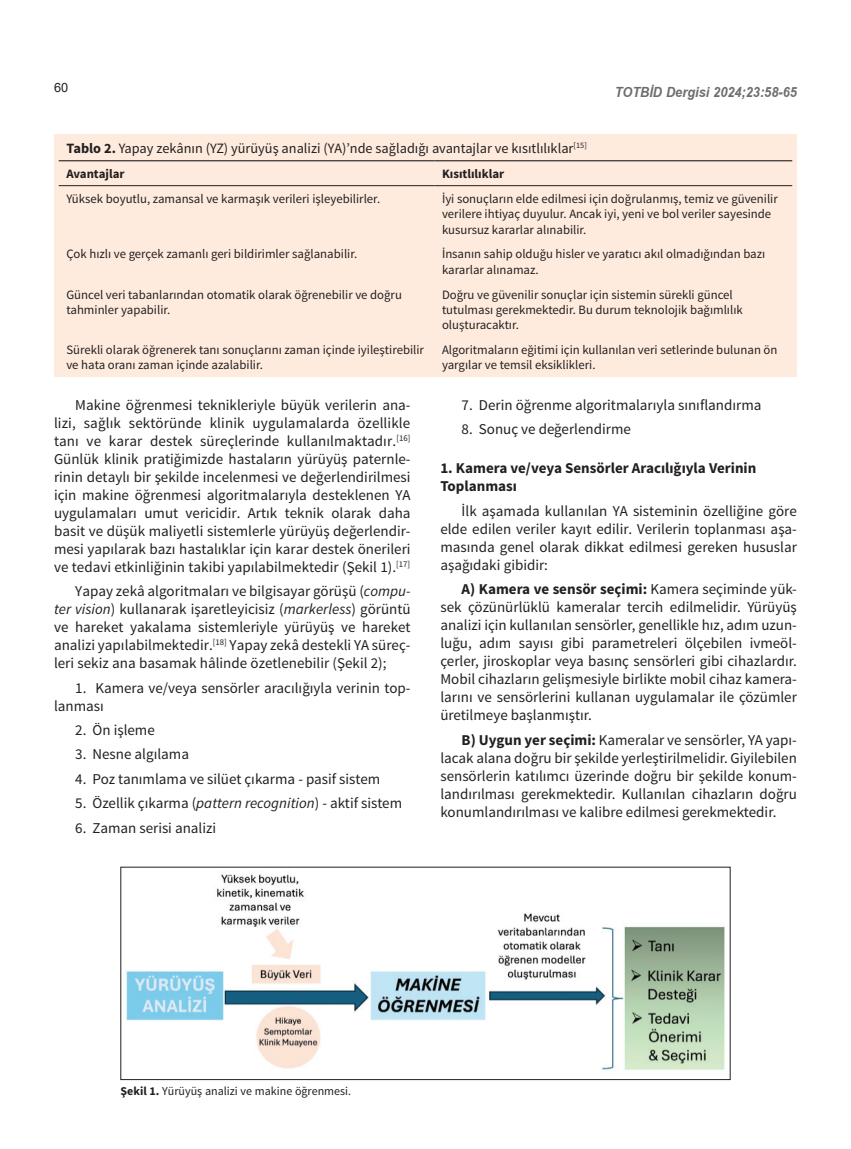
<style>
.page{position:relative;width:851px;height:1149px;background:#fff}
.page>*{position:absolute;margin:0;border:0;box-sizing:border-box;transform-origin:0 0}
.t1{font:15px/18px "Source Sans Pro";color:#231f20;text-align:justify}
.t2{font:700 15px/18px "Source Sans Pro";color:#231f20}
.t3{font:14.25px "Source Sans Pro";color:#231f20}
.t4{font:italic 700 14.1px "TR Arial";color:#6c6d70;scale:.91 1}
.t5{font:12.75px/15.3px "Source Sans Pro";color:#231f20}
.t6{font:700 12.75px "Source Sans Pro";color:#231f20}
.t7{font:12.75px "Arial";color:#231f20}
.t8{font:12px "Source Sans Pro";color:#231f20}
.s1{font-weight:700}
.s2{font-style:italic}
</style>
<div class="page">
<div style="left:59px;top:135px;width:733px;height:242px;background:#feebdd"></div>
<hr style="left:59px;top:160px;width:375px;height:1px;background:#231f20">
<hr style="left:434px;top:160px;width:358px;height:1px;background:#231f20">
<hr style="left:59px;top:185px;width:375px;height:1px;background:#231f20">
<hr style="left:434px;top:185px;width:358px;height:1px;background:#231f20">
<img style="left:126px;top:874px;width:599px;height:197px">
<p class="t7" style="left:54px;top:79px;width:16px">60</p>
<p class="t4" style="left:614px;top:82px;width:202px">TOTBİD Dergisi 2024;23:58-65</p>
<p class="t3" style="left:66px;top:139px;width:522px"><span class="s1">Tablo 2.</span> Yapay zekânın (YZ) yürüyüş analizi (YA)’nde sağladığı avantajlar ve kısıtlılıklar<sup>[15]</sup></p>
<p class="t6" style="left:66px;top:165px;width:60px">Avantajlar</p>
<p class="t6" style="left:442px;top:165px;width:64px">Kısıtlılıklar</p>
<p class="t5" style="left:66px;top:191px;width:315px">Yüksek boyutlu, zamansal ve karmaşık verileri işleyebilirler.</p>
<p class="t5" style="left:442px;top:191px;width:337px">İyi sonuçların elde edilmesi için doğrulanmış, temiz ve güvenilir verilere ihtiyaç duyulur. Ancak iyi, yeni ve bol veriler sayesinde kusursuz kararlar alınabilir.</p>
<p class="t5" style="left:66px;top:247px;width:292px">Çok hızlı ve gerçek zamanlı geri bildirimler sağlanabilir.</p>
<p class="t5" style="left:442px;top:247px;width:325px">İnsanın sahip olduğu hisler ve yaratıcı akıl olmadığından bazı kararlar alınamaz.</p>
<p class="t5" style="left:66px;top:287px;width:337px">Güncel veri tabanlarından otomatik olarak öğrenebilir ve doğru tahminler yapabilir.</p>
<p class="t5" style="left:442px;top:287px;width:302px">Doğru ve güvenilir sonuçlar için sistemin sürekli güncel tutulması gerekmektedir. Bu durum teknolojik bağımlılık oluşturacaktır.</p>
<p class="t5" style="left:66px;top:342px;width:359px">Sürekli olarak öğrenerek tanı sonuçlarını zaman içinde iyileştirebilir ve hata oranı zaman içinde azalabilir.</p>
<p class="t5" style="left:442px;top:342px;width:337px">Algoritmaların eğitimi için kullanılan veri setlerinde bulunan ön yargılar ve temsil eksiklikleri.</p>
<p class="t1" style="left:54px;top:396px;width:358px;text-indent:21px">Makine öğrenmesi teknikleriyle büyük verilerin ana&shy;lizi, sağlık sektöründe klinik uygulamalarda özellikle tanı ve karar destek süreçlerinde kullanılmaktadır.<sup>[16] </sup>Günlük klinik pratiğimizde hastaların yürüyüş paternle&shy;rinin detaylı bir şekilde incelenmesi ve değerlendirilmesi için makine öğrenmesi algoritmalarıyla desteklenen YA uygulamaları umut vericidir. Artık teknik olarak daha basit ve düşük maliyetli sistemlerle yürüyüş değerlendir&shy;mesi yapılarak bazı hastalıklar için karar destek önerileri ve tedavi etkinliğinin takibi yapılabilmektedir (Şekil 1).<sup>[17]</sup></p>
<p class="t1" style="left:54px;top:582px;width:358px;text-indent:21px">Yapay zekâ algoritmaları ve bilgisayar görüşü (<span class="s2">compu&shy;ter vision</span>) kullanarak işaretleyicisiz (<span class="s2">markerless</span>) görüntü ve hareket yakalama sistemleriyle yürüyüş ve hareket analizi yapılabilmektedir.<sup>[18]</sup> Yapay zekâ destekli YA süreç&shy;leri sekiz ana basamak hâlinde özetlenebilir (Şekil 2);</p>
<p class="t1" style="left:54px;top:678px;width:358px;text-indent:21px">1. Kamera ve/veya sensörler aracılığıyla verinin top&shy;lanması</p>
<p class="t1" style="left:75px;top:721px;width:81px">2. Ön işleme</p>
<p class="t1" style="left:75px;top:745px;width:115px">3. Nesne algılama</p>
<p class="t1" style="left:75px;top:769px;width:306px">4. Poz tanımlama ve silüet çıkarma - pasif sistem</p>
<p class="t1" style="left:75px;top:794px;width:328px">5. Özellik çıkarma (<span class="s2">pattern recognition</span>) - aktif sistem</p>
<p class="t1" style="left:75px;top:818px;width:142px">6. Zaman serisi analizi</p>
<p class="t1" style="left:461px;top:396px;width:301px">7. Derin öğrenme algoritmalarıyla sınıflandırma</p>
<p class="t1" style="left:461px;top:420px;width:171px">8. Sonuç ve değerlendirme</p>
<p class="t2" style="left:440px;top:459px;width:317px">1. Kamera ve/veya Sensörler Aracılığıyla Verinin<br>Toplanması</p>
<p class="t1" style="left:440px;top:502px;width:358px;text-indent:21px">İlk aşamada kullanılan YA sisteminin özelliğine göre elde edilen veriler kayıt edilir. Verilerin toplanması aşa&shy;masında genel olarak dikkat edilmesi gereken hususlar aşağıdaki gibidir:</p>
<p class="t1" style="left:440px;top:580px;width:358px;text-indent:21px"><span class="s1">A) Kamera ve sensör seçimi:</span> Kamera seçiminde yük&shy;sek çözünürlüklü kameralar tercih edilmelidir. Yürüyüş analizi için kullanılan sensörler, genellikle hız, adım uzun&shy;luğu, adım sayısı gibi parametreleri ölçebilen ivmeöl&shy;çerler, jiroskoplar veya basınç sensörleri gibi cihazlardır.<br>Mobil cihazların gelişmesiyle birlikte mobil cihaz kamera&shy;larını ve sensörlerini kullanan uygulamalar ile çözümler üretilmeye başlanmıştır.</p>
<p class="t1" style="left:440px;top:730px;width:358px;text-indent:21px"><span class="s1">B) Uygun yer seçimi:</span> Kameralar ve sensörler, YA yapı&shy;lacak alana doğru bir şekilde yerleştirilmelidir. Giyilebilen sensörlerin katılımcı üzerinde doğru bir şekilde konum&shy;landırılması gerekmektedir. Kullanılan cihazların doğru konumlandırılması ve kalibre edilmesi gerekmektedir.</p>
<p class="t8" style="left:121px;top:1083px;width:232px"><span class="s1">Şekil 1.</span> Yürüyüş analizi ve makine öğrenmesi.</p>
</div>
